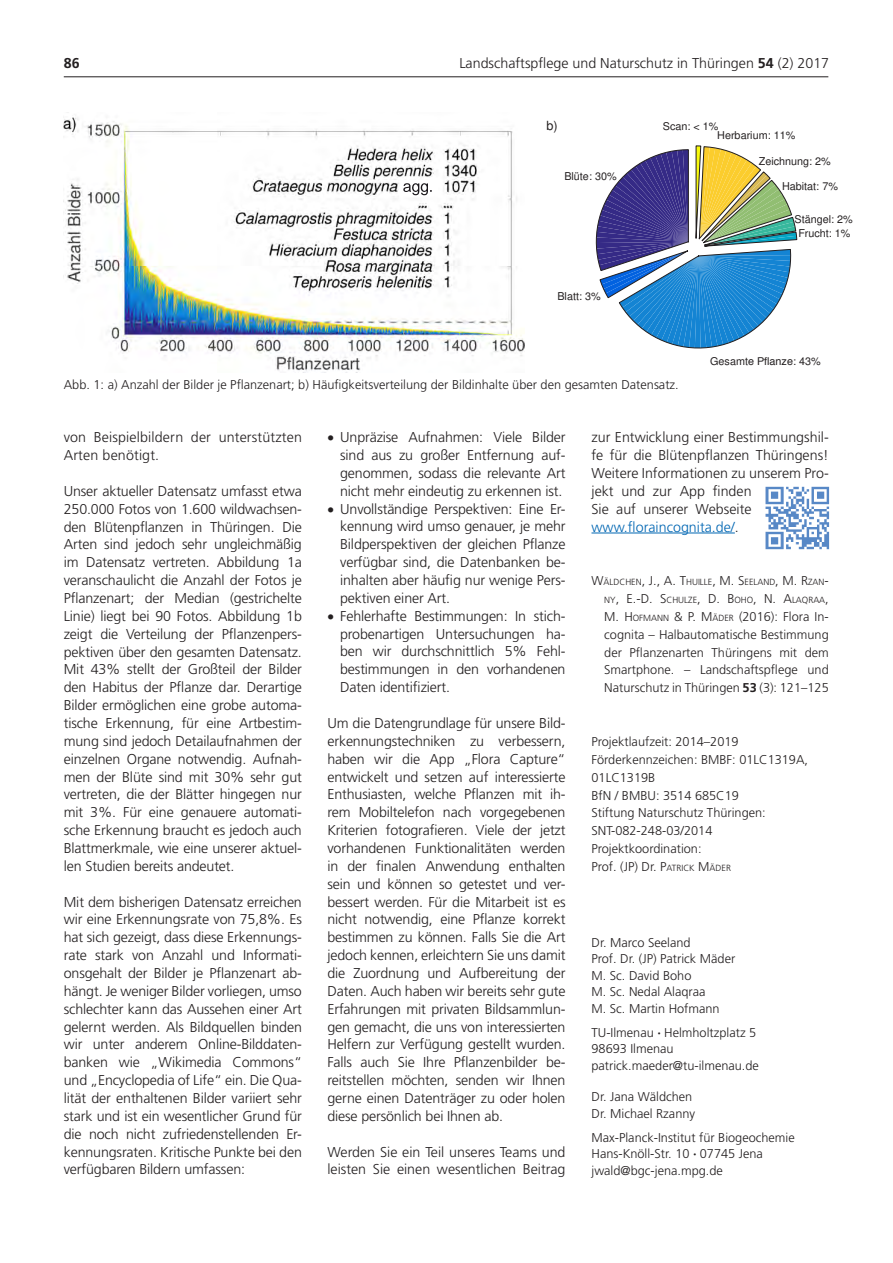
<style>
.page{position:relative;width:893px;height:1263px;background:#fff}
.page>*{position:absolute;margin:0;border:0;box-sizing:border-box;transform-origin:0 0}
.t1{font:300 14.25px/17.9px "Frutiger LT";letter-spacing:-.01em;color:#231f20;text-align:justify}
.t2{font:300 14.25px/17.9px "Frutiger LT";letter-spacing:.01em;color:#231f20}
.t3{font:700 14.25px "Frutiger LT";color:#231f20}
.t4{font:300 12.75px/17.9px "Frutiger LT";color:#231f20}
.t5{font:12.6px "Helvetica";color:#231f20}
.t6{font:10.8px "Helvetica";color:#231f20}
.t7{font:300 8.85px/17.9px "Frutiger LT";color:#231f20;text-align:right}
.s1{font-weight:700}
.s2{font-style:inherit}
.s3{color:#0166b3}
.s4{font-size:12.75px}
.s5{font-size:8.85px}
</style>
<div class="page">
<hr style="left:64px;top:77px;width:764px;height:1px;background:#231f20">
<img style="left:64px;top:112px;width:460px;height:259px">
<hr style="left:591px;top:533px;width:144px;height:1px;background:#0166b3">
<svg style="left:596px;top:145px;width:201px;height:204px"></svg>
<img style="left:765px;top:486px;width:65px;height:64px">
<p class="t3" style="left:64px;top:55px;width:17px">86</p>
<p class="t1" style="left:459px;top:54px;width:371px">Landschaftspflege und Naturschutz in Thüringen <span class="s1">54</span> <span class="s2">(2) 2017</span></p>
<p class="t5" style="left:546px;top:121px;width:13px">b)</p>
<p class="t6" style="left:663px;top:122px;width:57px">Scan: &lt; 1%</p>
<p class="t6" style="left:717px;top:131px;width:80px">Herbarium: 11%</p>
<p class="t6" style="left:564px;top:172px;width:54px">Blüte: 30%</p>
<p class="t6" style="left:557px;top:291px;width:45px">Blatt: 3%</p>
<p class="t6" style="left:759px;top:157px;width:74px">Zeichnung: 2%</p>
<p class="t6" style="left:782px;top:182px;width:57px">Habitat: 7%</p>
<p class="t6" style="left:794px;top:215px;width:60px">Stängel: 2%</p>
<p class="t6" style="left:798px;top:229px;width:54px">Frucht: 1%</p>
<p class="t6" style="left:710px;top:357px;width:112px">Gesamte Pflanze: 43%</p>
<p class="t4" style="left:64px;top:376px;width:616px">Abb. 1: a) Anzahl der Bilder je Pflanzenart; b) Häufigkeitsverteilung der Bildinhalte über den gesamten Datensatz.</p>
<p class="t1" style="left:591px;top:429px;width:239px;text-align:left">zur Entwicklung einer Bestimmungshil&shy;fe für die Blütenpflanzen Thüringens!<br>Weitere Informationen zu unserem Pro&shy;jekt und zur App finden<br>Sie auf unserer Webseite <span class="s3">www.floraincognita.de/</span>.</p>
<p class="t1" style="left:340px;top:428px;width:227px;text-indent:-13px">• Unpräzise Aufnahmen: Viele Bilder sind aus zu großer Entfernung auf&shy;genommen, sodass die relevante Art nicht mehr eindeutig zu erkennen ist.</p>
<p class="t1" style="left:340px;top:500px;width:227px;text-indent:-13px">• Unvollständige Perspektiven: Eine Er&shy;kennung wird umso genauer, je mehr Bildperspektiven der gleichen Pflanze verfügbar sind, die Datenbanken be&shy;inhalten aber häufig nur wenige Pers&shy;pektiven einer Art.</p>
<p class="t1" style="left:340px;top:607px;width:227px;text-indent:-13px">• Fehlerhafte Bestimmungen: In stich&shy;probenartigen Untersuchungen ha&shy;ben wir durchschnittlich 5% Fehl&shy;bestimmungen in den vorhandenen Daten identifiziert.</p>
<p class="t1" style="left:327px;top:714px;width:240px">Um die Datengrundlage für unsere Bild&shy;erkennungstechniken zu verbessern, haben wir die App „Flora Capture“ entwickelt und setzen auf interessierte Enthusiasten, welche Pflanzen mit ih&shy;rem Mobiltelefon nach vorgegebenen Kriterien fotografieren. Viele der jetzt vorhandenen Funktionalitäten werden in der finalen Anwendung enthalten sein und können so getestet und ver&shy;bessert werden. Für die Mitarbeit ist es nicht notwendig, eine Pflanze korrekt bestimmen zu können. Falls Sie die Art jedoch kennen, erleichtern Sie uns damit die Zuordnung und Aufbereitung der Daten. Auch haben wir bereits sehr gute Erfahrungen mit privaten Bildsammlun&shy;gen gemacht, die uns von interessierten Helfern zur Verfügung gestellt wurden.<br>Falls auch Sie Ihre Pflanzenbilder be&shy;reitstellen möchten, senden wir Ihnen gerne einen Datenträger zu oder holen diese persönlich bei Ihnen ab.</p>
<p class="t1" style="left:327px;top:1143px;width:240px">Werden Sie ein Teil unseres Teams und leisten Sie einen wesentlichen Beitrag</p>
<p class="t2" style="left:64px;top:429px;width:240px">von Beispielbildern der unterstützten<br>Arten benötigt.</p>
<p class="t1" style="left:64px;top:482px;width:240px">Unser aktueller Datensatz umfasst etwa 250.000 Fotos von 1.600 wildwachsen&shy;den Blütenpflanzen in Thüringen. Die Arten sind jedoch sehr ungleichmäßig im Datensatz vertreten. Abbildung 1a veranschaulicht die Anzahl der Fotos je Pflanzenart; der Median (gestrichelte Linie) liegt bei 90 Fotos. Abbildung 1b zeigt die Verteilung der Pflanzenpers&shy;pektiven über den gesamten Datensatz.<br>Mit 43% stellt der Großteil der Bilder den Habitus der Pflanze dar. Derartige Bilder ermöglichen eine grobe automa&shy;tische Erkennung, für eine Artbestim&shy;mung sind jedoch Detailaufnahmen der einzelnen Organe notwendig. Aufnah&shy;men der Blüte sind mit 30% sehr gut vertreten, die der Blätter hingegen nur mit 3%. Für eine genauere automati&shy;sche Erkennung braucht es jedoch auch Blattmerkmale, wie eine unserer aktuel&shy;len Studien bereits andeutet.</p>
<p class="t1" style="left:64px;top:893px;width:240px">Mit dem bisherigen Datensatz erreichen wir eine Erkennungsrate von 75,8%. Es hat sich gezeigt, dass diese Erkennungs&shy;rate stark von Anzahl und Informati&shy;onsgehalt der Bilder je Pflanzenart ab&shy;hängt. Je weniger Bilder vorliegen, umso schlechter kann das Aussehen einer Art gelernt werden. Als Bildquellen binden wir unter anderem Online-Bilddaten&shy;banken wie „Wikimedia Commons“ und „Encyclopedia of Life“ ein. Die Qua&shy;lität der enthaltenen Bilder variiert sehr stark und ist ein wesentlicher Grund für die noch nicht zufriedenstellenden Er&shy;kennungsraten. Kritische Punkte bei den verfügbaren Bildern umfassen:</p>
<p class="t7" style="left:591px;top:573px;width:239px"><span class="s4">W</span>ÄLDCHEN<span class="s4">, J., A. T</span>HUILLE<span class="s4">, M . S</span>EELAND<span class="s4">, M . R</span>ZAN<span class="s4">-<br></span>NY<span class="s4">, E.-D. S</span>CHULZE<span class="s4">, D. B</span>OHO<span class="s4">, N. A</span>LAQRAA<span class="s4">,</span></p>
<p class="t4" style="left:604px;top:608px;width:226px;text-align:justify"><span class="s2">M . H</span> <span class="s5">OFMANN</span> <span class="s2">&amp; P. M</span><span class="s5">ÄDER</span> (2016): Flora In&shy;cognita – Halbautomatische Bestimmung der Pflanzenarten Thüringens mit dem Smartphone. – Landschaftspflege und Naturschutz in Thüringen <span class="s1">53</span> (3): 121–125</p>
<p class="t4" style="left:591px;top:733px;width:149px">Projektlaufzeit: 2014–2019</p>
<p class="t4" style="left:591px;top:751px;width:218px">Förderkennzeichen: BMBF: 01LC1319A,<br>01LC1319B</p>
<p class="t4" style="left:591px;top:786px;width:149px">BfN / BMBU: 3514 685C19</p>
<p class="t4" style="left:591px;top:804px;width:176px">Stiftung Naturschutz Thüringen:<br>SNT-082-248-03/2014</p>
<p class="t4" style="left:591px;top:840px;width:141px">Projektkoordination:<br>Prof. (JP) Dr. <span class="s2">P</span><span class="s5">ATRICK</span> <span class="s2">M</span> <span class="s5">ÄDER</span></p>
<p class="t4" style="left:591px;top:933px;width:101px">Dr. Marco Seeland</p>
<p class="t4" style="left:591px;top:950px;width:145px">Prof. Dr. (JP) Patrick Mäder</p>
<p class="t4" style="left:591px;top:966px;width:101px">M. Sc. David Boho</p>
<p class="t4" style="left:591px;top:983px;width:116px">M. Sc. Nedal Alaqraa</p>
<p class="t4" style="left:591px;top:999px;width:130px">M. Sc. Martin Hofmann</p>
<p class="t4" style="left:591px;top:1023px;width:166px">TU-Ilmenau <span class="s1">·</span> Helmholtzplatz 5</p>
<p class="t4" style="left:591px;top:1040px;width:84px">98693 Ilmenau</p>
<p class="t4" style="left:591px;top:1056px;width:169px">patrick.maeder@tu-ilmenau.de</p>
<p class="t4" style="left:591px;top:1088px;width:102px">Dr. Jana Wäldchen</p>
<p class="t4" style="left:591px;top:1104px;width:105px">Dr. Michael Rzanny</p>
<p class="t4" style="left:591px;top:1128px;width:205px">Max-Planck-Institut für Biogeochemie</p>
<p class="t4" style="left:591px;top:1145px;width:173px">Hans-Knöll-Str. 10 <span class="s1">·</span> 07745 Jena</p>
<p class="t4" style="left:591px;top:1161px;width:133px">jwald@bgc-jena.mpg.de</p>
</div>
